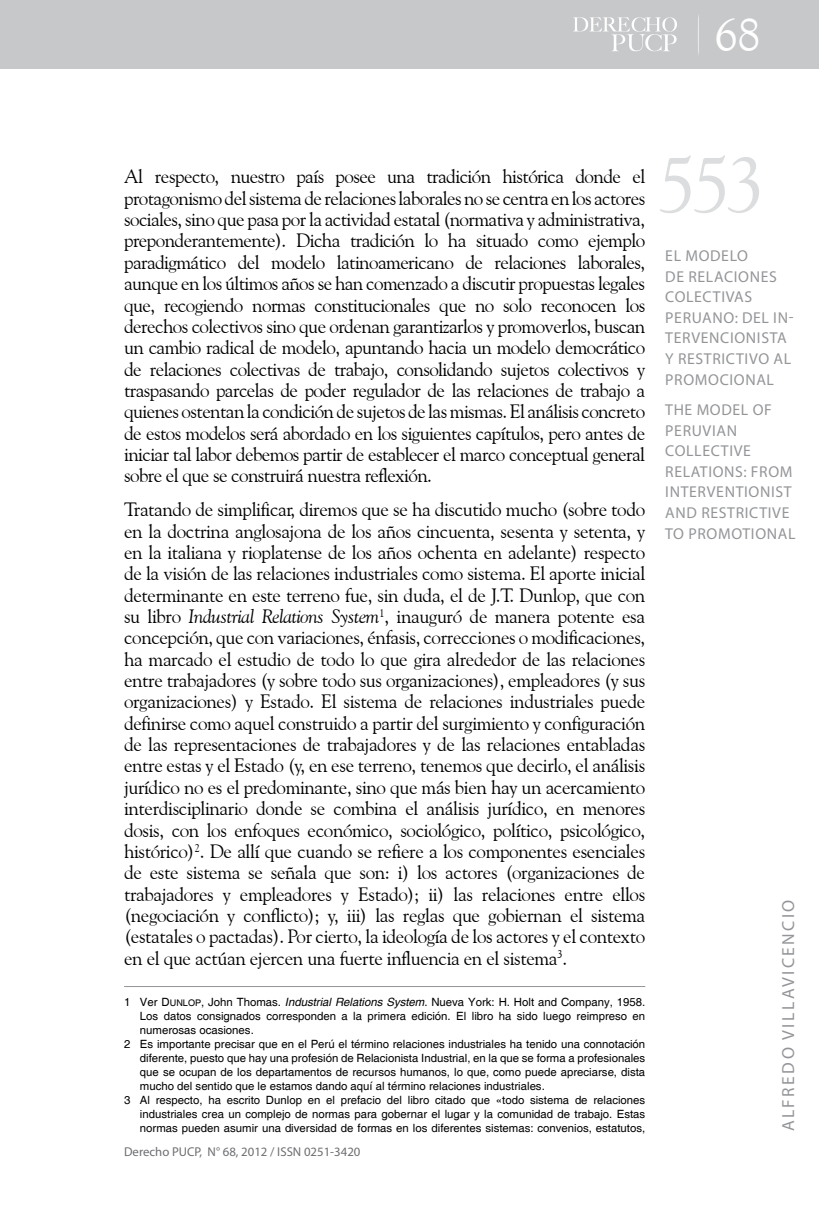
<style>
.page{position:relative;width:819px;height:1206px;background:#fff}
.page>*{position:absolute;margin:0;border:0;box-sizing:border-box;transform-origin:0 0}
.t1{font:78.75px "Goudy Old Style BT";color:#dcddde}
.t2{font:46.38px "Goudy Old Style BT";color:#fff}
.t3{font:19.25px/21.3px "Goudy Old Style BT";letter-spacing:-.025em;color:#000;text-align:justify}
.t4{font:17.5px "Myriad Pro";color:#939598}
.t5{font:15.75px/20.7px "Myriad Pro";letter-spacing:.04em;color:#939598}
.t6{font:12.78px "Myriad Pro";color:#6d6e71}
.t7{font:11.38px "Helvetica";color:#000}
.s1{font-style:italic}
.s2{font-family:"Helvetica SC800"}
.s3{font-family:"Helvetica SC800";font-size:9.1px}
</style>
<div class="page">
<div style="left:0;top:0;width:819px;height:69px;background:#c7c8ca"></div>
<svg style="left:573px;top:17px;width:104px;height:34px"></svg>
<hr style="left:124px;top:986px;width:521px;height:1px;background:#939598">
<h2 class="t2" style="left:714px;top:6px;width:47px">68</h2>
<p class="t3" style="left:124px;top:166px;width:522px">Al respecto, nuestro país posee una tradición histórica donde el protagonismo del sistema de relaciones laborales no se centra en los actores sociales, sino que pasa por la actividad estatal (normativa y administrativa, preponderantemente). Dicha tradición lo ha situado como ejemplo paradigmático del modelo latinoamericano de relaciones laborales, aunque en los últimos años se han comenzado a discutir propuestas legales que, recogiendo normas constitucionales que no solo reconocen los derechos colectivos sino que ordenan garantizarlos y promoverlos, buscan un cambio radical de modelo, apuntando hacia un modelo democrático de relaciones colectivas de trabajo, consolidando sujetos colectivos y traspasando parcelas de poder regulador de las relaciones de trabajo a quienes ostentan la condición de sujetos de las mismas. El análisis concreto de estos modelos será abordado en los siguientes capítulos, pero antes de iniciar tal labor debemos partir de establecer el marco conceptual general sobre el que se construirá nuestra reflexión.</p>
<p class="t3" style="left:124px;top:498px;width:522px">Tratando de simplificar, diremos que se ha discutido mucho (sobre todo en la doctrina anglosajona de los años cincuenta, sesenta y setenta, y en la italiana y rioplatense de los años ochenta en adelante) respecto de la visión de las relaciones industriales como sistema. El aporte inicial determinante en este terreno fue, sin duda, el de J.T. Dunlop, que con su libro <span class="s1">Industrial Relations System</span><sup>1</sup>, inauguró de manera potente esa concepción, que con variaciones, énfasis, correcciones o modificaciones, ha marcado el estudio de todo lo que gira alrededor de las relaciones entre trabajadores (y sobre todo sus organizaciones), empleadores (y sus organizaciones) y Estado. El sistema de relaciones industriales puede definirse como aquel construido a partir del surgimiento y configuración de las representaciones de trabajadores y de las relaciones entabladas entre estas y el Estado (y, en ese terreno, tenemos que decirlo, el análisis jurídico no es el predominante, sino que más bien hay un acercamiento interdisciplinario donde se combina el análisis jurídico, en menores dosis, con los enfoques económico, sociológico, político, psicológico, histórico)<sup>2</sup>. De allí que cuando se refiere a los componentes esenciales de este sistema se señala que son: i) los actores (organizaciones de trabajadores y empleadores y Estado); ii) las relaciones entre ellos (negociación y conflicto); y, iii) las reglas que gobiernan el sistema (estatales o pactadas). Por cierto, la ideología de los actores y el contexto en el que actúan ejercen una fuerte influencia en el sistema<sup>3</sup>.</p>
<p class="t7" style="left:124px;top:994px;width:522px">1 Ver <span class="s2">D</span> <span class="s3">UNLOP</span>, John Thomas. <span class="s1">Industrial Relations System</span>. Nueva York: H. Holt and Company, 1958.</p>
<p class="t7" style="left:140px;top:1008px;width:506px">Los datos consignados corresponden a la primera edición. El libro ha sido luego reimpreso en</p>
<p class="t7" style="left:140px;top:1022px;width:115px">numerosas ocasiones.</p>
<p class="t7" style="left:124px;top:1036px;width:522px">2 Es importante precisar que en el Perú el término relaciones industriales ha tenido una connotación</p>
<p class="t7" style="left:140px;top:1050px;width:506px">diferente, puesto que hay una profesión de Relacionista Industrial, en la que se forma a profesionales</p>
<p class="t7" style="left:140px;top:1064px;width:506px">que se ocupan de los departamentos de recursos humanos, lo que, como puede apreciarse, dista</p>
<p class="t7" style="left:140px;top:1078px;width:406px">mucho del sentido que le estamos dando aquí al término relaciones industriales.</p>
<p class="t7" style="left:124px;top:1092px;width:522px">3 Al respecto, ha escrito Dunlop en el prefacio del libro citado que «todo sistema de relaciones</p>
<p class="t7" style="left:140px;top:1106px;width:506px">industriales crea un complejo de normas para gobernar el lugar y la comunidad de trabajo. Estas</p>
<p class="t7" style="left:140px;top:1120px;width:507px">normas pueden asumir una diversidad de formas en los diferentes sistemas: convenios, estatutos,</p>
<p class="t6" style="left:124px;top:1144px;width:160px">DERECHO PUCP, N° 68, 2012 / ISSN</p>
<p class="t6" style="left:304px;top:1144px;width:58px">0251-3420</p>
<h1 class="t1" style="left:657px;top:136px;width:109px">553</h1>
<p class="t5" style="left:665px;top:245px;width:130px">EL MODELO<br>DE RELACIONES<br>COLECTIVAS<br>PERUANO: DEL IN-<br>TERVENCIONISTA<br>Y RESTRICTIVO AL<br>PROMOCIONAL</p>
<p class="t5" style="left:665px;top:399px;width:132px">TH E MODEL OF<br>PERUVIAN<br>COLLECTIVE<br>RELATIONS: FROM<br>INTERVENTIONIST<br>AND RESTRICTIVE<br>TO PROMOTIONAL</p>
<p class="t4" style="left:777px;top:1131px;width:231px;rotate:-90deg">ALFREDO VILLAVICENCIO</p>
</div>
